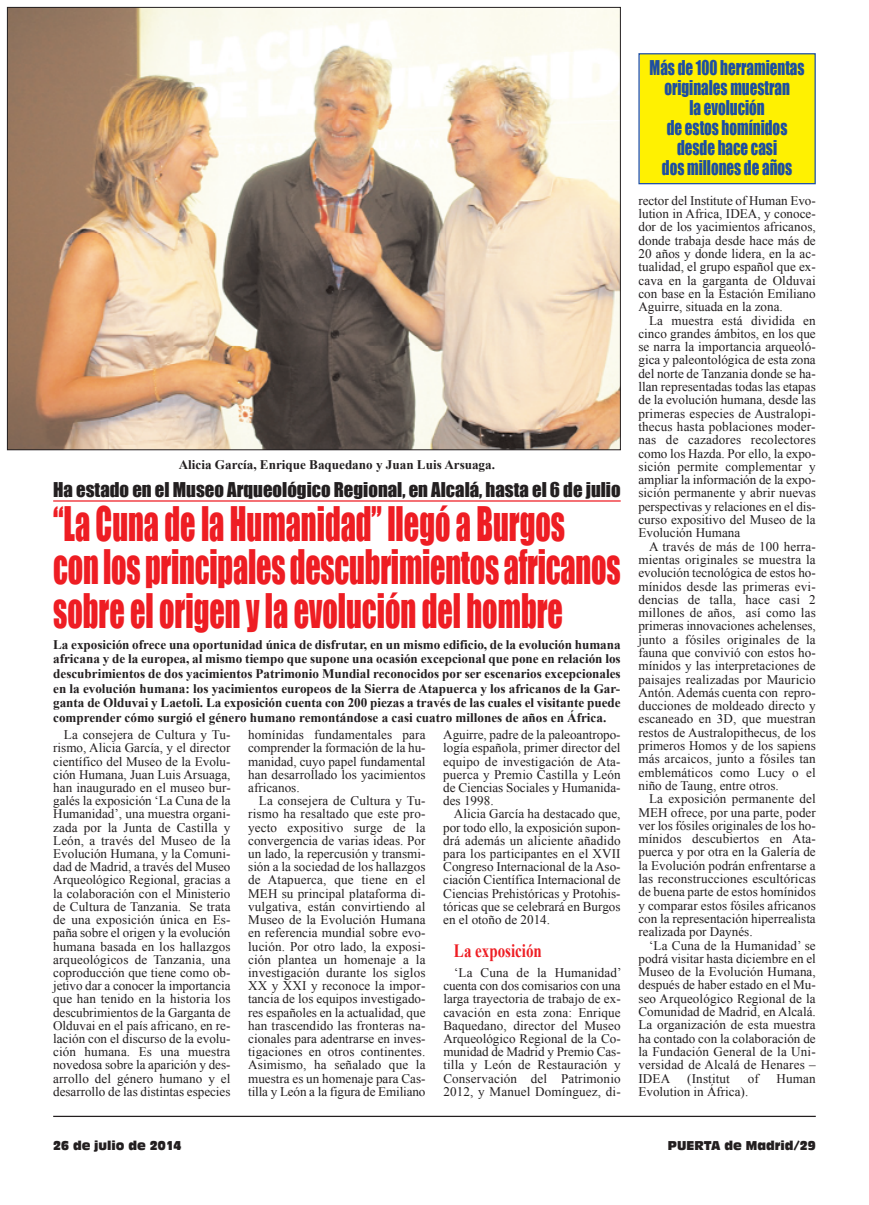
<style>
.page{position:relative;width:869px;height:1205px;background:#fff}
.page>*{position:absolute;margin:0;border:0;box-sizing:border-box;transform-origin:0 0}
.t1{font:43.75px/43.8px "Impact";color:#ee1d23;scale:.69 1}
.t2{font:18.75px/20px "Impact";color:#1d4ea1;text-align:center;scale:.8 1}
.t3{font:18.75px "Impact";color:#231f20}
.t4{font:700 18.75px "Times New Roman";color:#ee1d23;scale:.8 1}
.t5{font:13.12px/13.2px "Times New Roman";color:#231f20;text-align:justify}
.t6{font:700 13.12px/14.6px "Times New Roman";color:#231f20;text-align:justify}
.t7{font:12.5px "Antique Olive Compact";color:#231f20;scale:.9 1}
</style>
<div class="page">
<hr style="left:53px;top:1116px;width:762px;height:1px;background:#231f20">
<hr style="left:53px;top:500px;width:567px;height:2px;background:#ee1d23">
<img style="left:9px;top:9px;width:609px;height:439px">
<div style="left:639px;top:54px;width:175px;height:129px;background:#fff101"></div>
<div style="left:638px;top:53px;width:177px;height:131px;border:1px solid #1d4ea1"></div>
<p class="t6" style="left:179px;top:457px;width:317px">Alicia García, Enrique Baquedano y Juan Luis Arsuaga.</p>
<h2 class="t3" style="left:53px;top:478px;width:568px">Ha estado en el Museo Arqueológico Regional, en Alcalá, hasta el 6 de julio</h2>
<h1 class="t1" style="left:53px;top:501px;width:823px">“La Cuna de la Humanidad” llegó a Burgos con los principales descubrimientos africanos sobre el origen y la evolución del hombre</h1>
<p class="t6" style="left:53px;top:637px;width:568px">La exposición ofrece una oportunidad única de disfrutar, en un mismo edificio, de la evolución humana africana y de la europea, al mismo tiempo que supone una ocasión excepcional que pone en relación los descubrimientos de dos yacimientos Patrimonio Mundial reconocidos por ser escenarios excepcionales en la evolución humana: los yacimientos europeos de la Sierra de Atapuerca y los africanos de la Gar&shy;ganta de Olduvai y Laetoli. La exposición cuenta con 200 piezas a través de las cuales el visitante puede comprender cómo surgió el género humano remontándose a casi cuatro millones de años en África.</p>
<p class="t5" style="left:53px;top:728px;width:179px;text-indent:11px">La consejera de Cultura y Tu&shy;rismo, Alicia García, y el director científico del Museo de la Evolu&shy;ción Humana, Juan Luis Arsuaga, han inaugurado en el museo bur&shy;galés la exposición ‘La Cuna de la Humanidad’, una muestra organi&shy;zada por la Junta de Castilla y León, a través del Museo de la Evolución Humana, y la Comuni&shy;dad de Madrid, a través del Museo Arqueológico Regional, gracias a la colaboración con el Ministerio de Cultura de Tanzania. Se trata de una exposición única en Es&shy;paña sobre el origen y la evolución humana basada en los hallazgos arqueológicos de Tanzania, una coproducción que tiene como ob&shy;jetivo dar a conocer la importancia que han tenido en la historia los descubrimientos de la Garganta de Olduvai en el país africano, en re&shy;lación con el discurso de la evolu&shy;ción humana. Es una muestra novedosa sobre la aparición y des&shy;arrollo del género humano y el desarrollo de las distintas especies</p>
<p class="t5" style="left:248px;top:728px;width:179px">homínidas fundamentales para comprender la formación de la hu&shy;manidad, cuyo papel fundamental han desarrollado los yacimientos africanos.</p>
<p class="t5" style="left:443px;top:728px;width:179px">Aguirre, padre de la paleoantropo&shy;logía española, primer director del equipo de investigación de Ata&shy;puerca y Premio Castilla y León de Ciencias Sociales y Humanida&shy;des 1998.</p>
<p class="t5" style="left:443px;top:807px;width:179px;text-indent:11px">Alicia García ha destacado que, por todo ello, la exposición supon&shy;drá además un aliciente añadido para los participantes en el XVII Congreso Internacional de la Aso&shy;ciación Científica Internacional de Ciencias Prehistóricas y Protohis&shy;tóricas que se celebrará en Burgos en el otoño de 2014.</p>
<h2 class="t4" style="left:454px;top:940px;width:111px">La exposición</h2>
<p class="t5" style="left:443px;top:966px;width:180px;text-indent:11px">‘La Cuna de la Humanidad’ cuenta con dos comisarios con una larga trayectoria de trabajo de ex&shy;cavación en esta zona: Enrique Baquedano, director del Museo Arqueológico Regional de la Co&shy;munidad de Madrid y Premio Cas&shy;tilla y León de Restauración y Conservación del Patrimonio 2012, y Manuel Domínguez, di-</p>
<p class="t5" style="left:248px;top:794px;width:179px;text-indent:11px">La consejera de Cultura y Tu&shy;rismo ha resaltado que este pro&shy;yecto expositivo surge de la convergencia de varias ideas. Por un lado, la repercusión y transmi&shy;sión a la sociedad de los hallazgos de Atapuerca, que tiene en el MEH su principal plataforma di&shy;vulgativa, están convirtiendo al Museo de la Evolución Humana en referencia mundial sobre evo&shy;lución. Por otro lado, la exposi&shy;ción plantea un homenaje a la investigación durante los siglos XX y XXI y reconoce la impor&shy;tancia de los equipos investigado&shy;res españoles en la actualidad, que han trascendido las fronteras na&shy;cionales para adentrarse en inves&shy;tigaciones en otros continentes.<br>Asimismo, ha señalado que la muestra es un homenaje para Cas&shy;tilla y León a la figura de Emiliano</p>
<h2 class="t2" style="left:649px;top:58px;width:195px">Más de 100 herramientas originales muestran<br>la evolución<br>de estos homínidos desde hace casi<br>dos millones de años</h2>
<p class="t5" style="left:638px;top:194px;width:179px">rector del Institute of Human Evo&shy;lution in Africa, IDEA, y conoce&shy;dor de los yacimientos africanos, donde trabaja desde hace más de 20 años y donde lidera, en la ac&shy;tualidad, el grupo español que ex&shy;cava en la garganta de Olduvai con base en la Estación Emiliano Aguirre, situada en la zona.</p>
<p class="t5" style="left:638px;top:313px;width:179px;text-indent:11px">La muestra está dividida en cinco grandes ámbitos, en los que se narra la importancia arqueoló&shy;gica y paleontológica de esta zona del norte de Tanzania donde se ha&shy;llan representadas todas las etapas de la evolución humana, desde las primeras especies de Australopi&shy;thecus hasta poblaciones moder&shy;nas de cazadores recolectores como los Hazda. Por ello, la expo&shy;sición permite complementar y ampliar la información de la expo&shy;sición permanente y abrir nuevas perspectivas y relaciones en el dis&shy;curso expositivo del Museo de la Evolución Humana</p>
<p class="t5" style="left:638px;top:539px;width:179px;text-indent:11px">A través de más de 100 herra&shy;mientas originales se muestra la evolución tecnológica de estos ho&shy;mínidos desde las primeras evi&shy;dencias de talla, hace casi 2 millones de años, así como las primeras innovaciones achelenses, junto a fósiles originales de la fauna que convivió con estos ho&shy;mínidos y las interpretaciones de paisajes realizadas por Mauricio Antón. Además cuenta con repro&shy;ducciones de moldeado directo y escaneado en 3D, que muestran restos de Australopithecus, de los primeros Homos y de los sapiens más arcaicos, junto a fósiles tan emblemáticos como Lucy o el niño de Taung, entre otros.</p>
<p class="t5" style="left:638px;top:792px;width:179px;text-indent:11px">La exposición permanente del MEH ofrece, por una parte, poder ver los fósiles originales de los ho&shy;mínidos descubiertos en Ata&shy;puerca y por otra en la Galería de la Evolución podrán enfrentarse a las reconstrucciones escultóricas de buena parte de estos homínidos y comparar estos fósiles africanos con la representación hiperrealista realizada por Daynés.</p>
<p class="t5" style="left:638px;top:938px;width:179px;text-indent:11px">‘La Cuna de la Humanidad’ se podrá visitar hasta diciembre en el Museo de la Evolución Humana, después de haber estado en el Mu&shy;seo Arqueológico Regional de la Comunidad de Madrid, en Alcalá.<br>La organización de esta muestra ha contado con la colaboración de la Fundación General de la Uni&shy;versidad de Alcalá de Henares – IDEA</p>
<p class="t5" style="left:687px;top:1071px;width:44px">(Institut</p>
<p class="t5" style="left:747px;top:1071px;width:13px">of</p>
<p class="t5" style="left:776px;top:1071px;width:41px">Human</p>
<p class="t5" style="left:638px;top:1085px;width:111px">Evolution in África).</p>
<p class="t7" style="left:53px;top:1141px;width:144px">26 de julio de 2014</p>
<p class="t7" style="left:667px;top:1141px;width:166px">PUERTA de Madrid/29</p>
</div>
